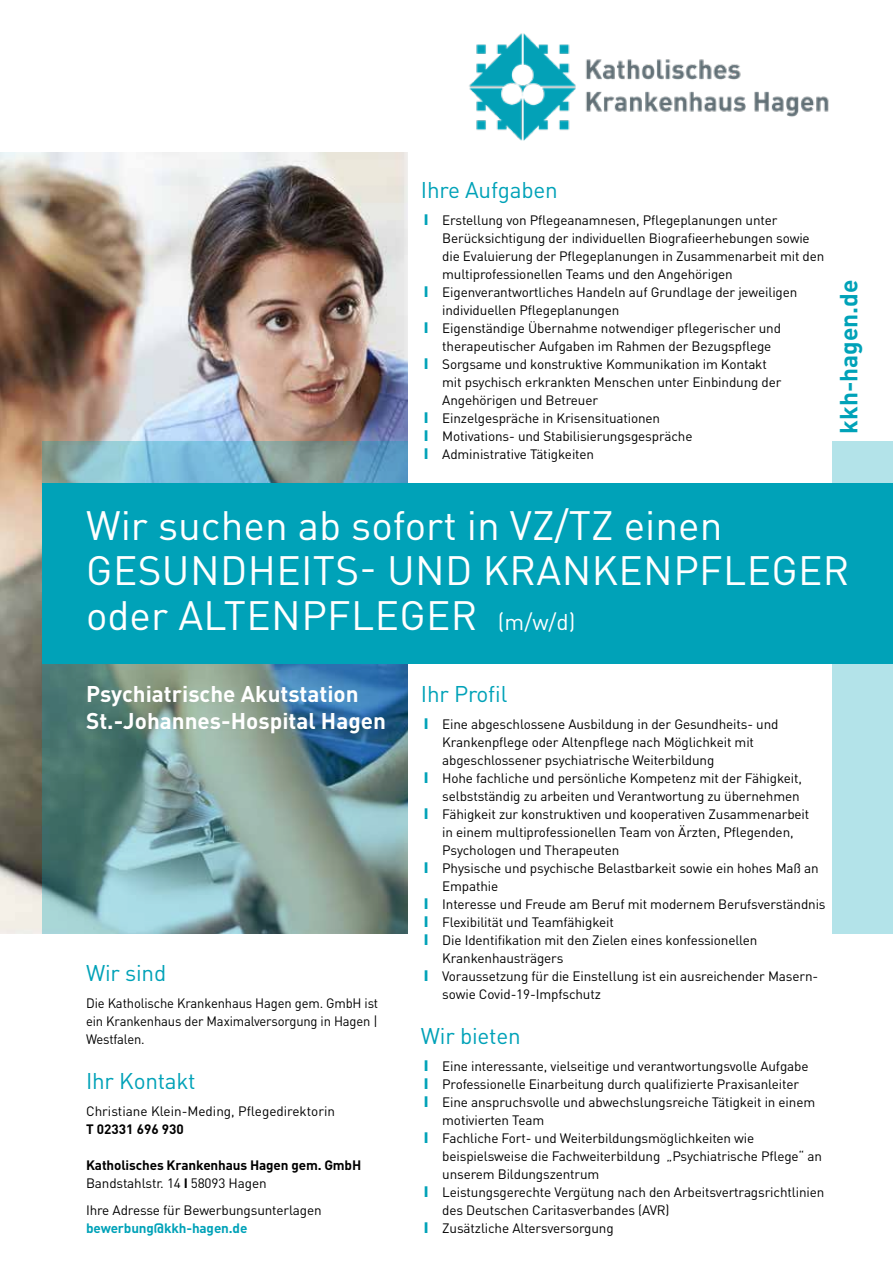
<style>
.page{position:relative;width:893px;height:1263px;background:#fff}
.page>*{position:absolute;margin:0;border:0;box-sizing:border-box;transform-origin:0 0}
.t1{font:40.5px/45px "DIN Pro";letter-spacing:.01em;color:#fff}
.t2{font:700 24.45px "DIN Pro";color:#00a2b8}
.t3{font:700 22.5px/27px "DIN Pro";color:#fff}
.t4{font:22.5px "DIN Pro";letter-spacing:-.01em;color:#00a2b8}
.t5{font:13.5px "DIN Pro";letter-spacing:-.01em;color:#000}
.t6{font:13.5px/18px "DIN Pro";letter-spacing:-.01em;color:#000;text-align:justify;scale:.96 1}
.t7{font:700 13.5px/18px "DIN Pro";letter-spacing:-.01em;color:#000}
.t8{font:700 13.5px "DIN Pro";letter-spacing:-.01em;color:#00a2b8}
.s1{font-weight:900;font-size:15px;color:#00a2b8}
.s2{font-size:22.5px}
.s3{font-weight:400}
</style>
<div class="page">
<img style="left:0;top:153px;width:408px;height:780px">
<svg style="left:43px;top:441px;width:850px;height:492px;background:#7ba3a6"></svg>
<div style="left:408px;top:146px;width:424px;height:1117px;background:#fff"></div>
<div style="left:43px;top:483px;width:850px;height:180px;background:#00a2b8"></div>
<img style="left:469px;top:33px;width:360px;height:108px">
<h3 class="t4" style="left:421px;top:175px;width:138px">Ihre Aufgaben</h3>
<p class="t5" style="left:424px;top:211px;width:355px"><span class="s1">I</span> Erstellung von Pflegeanamnesen, Pflegeplanungen unter</p>
<p class="t5" style="left:442px;top:229px;width:369px">Berücksichtigung der individuellen Biografieerhebungen sowie</p>
<p class="t5" style="left:442px;top:247px;width:384px">die Evaluierung der Pflegeplanungen in Zusammenarbeit mit den</p>
<p class="t5" style="left:442px;top:265px;width:292px">multiprofessionellen Teams und den Angehörigen</p>
<p class="t5" style="left:424px;top:283px;width:375px"><span class="s1">I</span> Eigenverantwortliches Handeln auf Grundlage der jeweiligen</p>
<p class="t5" style="left:442px;top:301px;width:179px">individuellen Pflegeplanungen</p>
<p class="t5" style="left:424px;top:319px;width:359px"><span class="s1">I</span> Eigenständige Übernahme notwendiger pflegerischer und</p>
<p class="t5" style="left:442px;top:337px;width:331px">therapeutischer Aufgaben im Rahmen der Bezugspflege</p>
<p class="t5" style="left:424px;top:355px;width:345px"><span class="s1">I</span> Sorgsame und konstruktive Kommunikation im Kontakt</p>
<p class="t5" style="left:442px;top:373px;width:341px">mit psychisch erkrankten Menschen unter Einbindung der</p>
<p class="t5" style="left:442px;top:391px;width:157px">Angehörigen und Betreuer</p>
<p class="t5" style="left:424px;top:409px;width:238px"><span class="s1">I</span> Einzelgespräche in Krisensituationen</p>
<p class="t5" style="left:424px;top:427px;width:270px"><span class="s1">I</span> Motivations- und Stabilisierungsgespräche</p>
<p class="t5" style="left:424px;top:445px;width:172px"><span class="s1">I</span> Administrative Tätigkeiten</p>
<h2 class="t2" style="left:832px;top:434px;width:156px;rotate:-90deg">kkh-hagen.de</h2>
<h1 class="t1" style="left:86px;top:501px;width:765px">Wir suchen ab sofort in VZ/TZ einen<br>GESUNDHEITS- UND KRANKENPFLEGER oder ALTENPFLEGER <span class="s2">(m/w/d)</span></h1>
<h3 class="t3" style="left:86px;top:679px;width:301px">Psychiatrische Akutstation<br>St.-Johannes-Hospital Hagen</h3>
<h3 class="t4" style="left:86px;top:958px;width:82px">Wir sind</h3>
<p class="t6" style="left:86px;top:994px;width:306px">Die Katholische Krankenhaus Hagen gem. GmbH ist ein Krankenhaus der Maximalversorgung in Hagen | Westfalen.</p>
<h3 class="t4" style="left:86px;top:1066px;width:111px">Ihr Kontakt</h3>
<p class="t5" style="left:86px;top:1102px;width:250px">Christiane Klein-Meding, Pflegedirektorin</p>
<p class="t7" style="left:86px;top:1120px;width:99px">T 02331 696 930</p>
<p class="t7" style="left:86px;top:1156px;width:277px">Katholisches Krankenhaus Hagen gem. GmbH<br><span class="s3">Bandstahlstr. 14</span> I <span class="s3">58093 Hagen</span></p>
<p class="t5" style="left:86px;top:1201px;width:237px">Ihre Adresse für Bewerbungsunterlagen</p>
<p class="t8" style="left:86px;top:1219px;width:163px">bewerbung@kkh-hagen.de</p>
<h3 class="t4" style="left:421px;top:679px;width:88px">Ihr Profil</h3>
<p class="t5" style="left:424px;top:715px;width:356px"><span class="s1">I</span> Eine abgeschlossene Ausbildung in der Gesundheits- und</p>
<p class="t5" style="left:442px;top:733px;width:313px">Krankenpflege oder Altenpflege nach Möglichkeit mit</p>
<p class="t5" style="left:442px;top:751px;width:274px">abgeschlossener psychiatrische Weiterbildung</p>
<p class="t5" style="left:424px;top:769px;width:380px"><span class="s1">I</span> Hohe fachliche und persönliche Kompetenz mit der Fähigkeit,</p>
<p class="t5" style="left:442px;top:787px;width:359px">selbstständig zu arbeiten und Verantwortung zu übernehmen</p>
<p class="t5" style="left:424px;top:805px;width:387px"><span class="s1">I</span> Fähigkeit zur konstruktiven und kooperativen Zusammenarbeit</p>
<p class="t5" style="left:442px;top:823px;width:353px">in einem multiprofessionellen Team von Ärzten, Pflegenden,</p>
<p class="t5" style="left:442px;top:841px;width:179px">Psychologen und Therapeuten</p>
<p class="t5" style="left:424px;top:859px;width:396px"><span class="s1">I</span> Physische und psychische Belastbarkeit sowie ein hohes Maß an</p>
<p class="t5" style="left:442px;top:877px;width:58px">Empathie</p>
<p class="t5" style="left:424px;top:895px;width:403px"><span class="s1">I</span> Interesse und Freude am Beruf mit modernem Berufsverständnis</p>
<p class="t5" style="left:424px;top:913px;width:192px"><span class="s1">I</span> Flexibilität und Teamfähigkeit</p>
<p class="t5" style="left:424px;top:931px;width:335px"><span class="s1">I</span> Die Identifikation mit den Zielen eines konfessionellen</p>
<p class="t5" style="left:442px;top:949px;width:123px">Krankenhausträgers</p>
<p class="t5" style="left:424px;top:967px;width:396px"><span class="s1">I</span> Voraussetzung für die Einstellung ist ein ausreichender Masern-</p>
<p class="t5" style="left:442px;top:985px;width:160px">sowie Covid-19-Impfschutz</p>
<h3 class="t4" style="left:421px;top:1021px;width:101px">Wir bieten</h3>
<p class="t5" style="left:424px;top:1057px;width:386px"><span class="s1">I</span> Eine interessante, vielseitige und verantwortungsvolle Aufgabe</p>
<p class="t5" style="left:424px;top:1075px;width:377px"><span class="s1">I</span> Professionelle Einarbeitung durch qualifizierte Praxisanleiter</p>
<p class="t5" style="left:424px;top:1093px;width:393px"><span class="s1">I</span> Eine anspruchsvolle und abwechslungsreiche Tätigkeit in einem</p>
<p class="t5" style="left:442px;top:1111px;width:104px">motivierten Team</p>
<p class="t5" style="left:424px;top:1129px;width:332px"><span class="s1">I</span> Fachliche Fort- und Weiterbildungsmöglichkeiten wie</p>
<p class="t5" style="left:442px;top:1147px;width:381px">beispielsweise die Fachweiterbildung „Psychiatrische Pflege“ an</p>
<p class="t5" style="left:442px;top:1165px;width:159px">unserem Bildungszentrum</p>
<p class="t5" style="left:424px;top:1183px;width:402px"><span class="s1">I</span> Leistungsgerechte Vergütung nach den Arbeitsvertragsrichtlinien</p>
<p class="t5" style="left:442px;top:1201px;width:229px">des Deutschen Caritasverbandes (AVR)</p>
<p class="t5" style="left:424px;top:1219px;width:191px"><span class="s1">I</span> Zusätzliche Altersversorgung</p>
</div>
